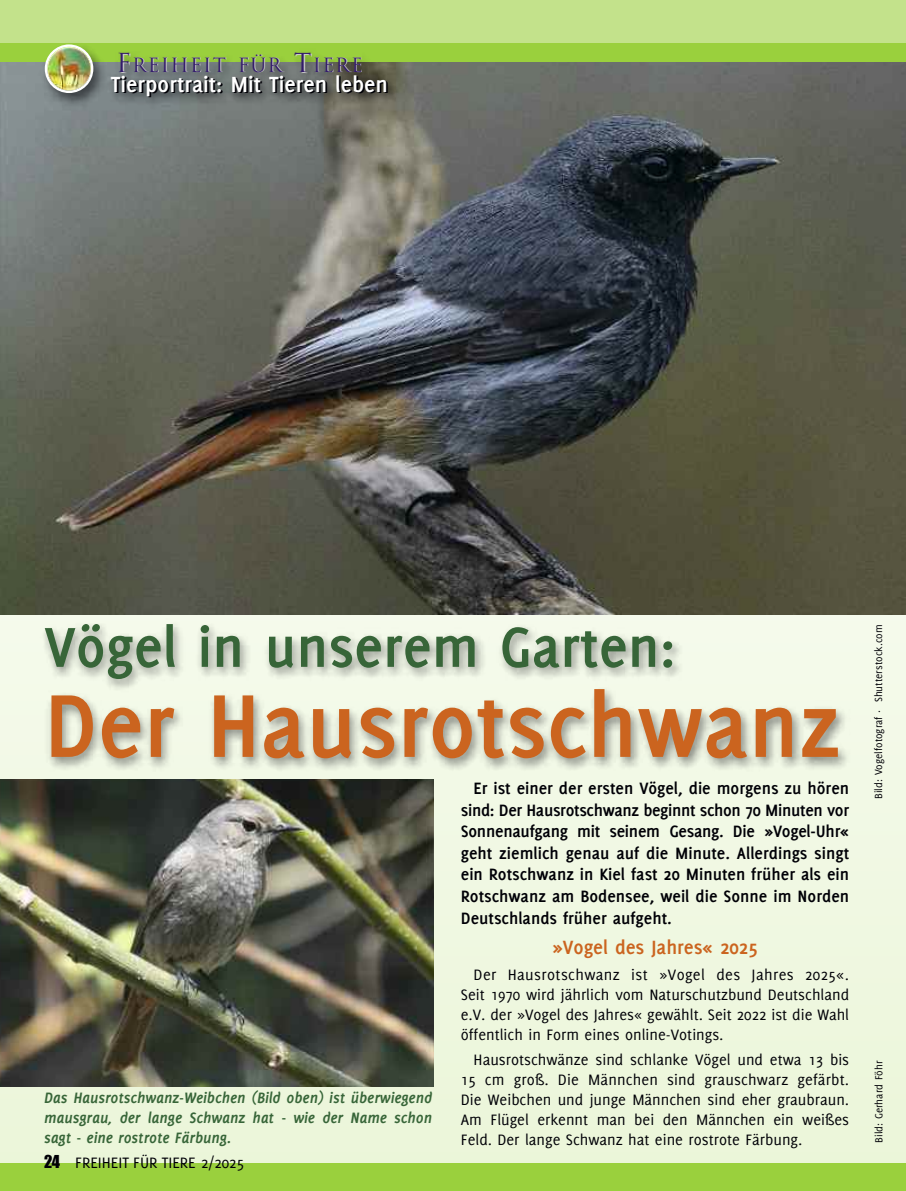
<style>
.page{position:relative;width:906px;height:1191px;background:#fff}
.page>*{position:absolute;margin:0;border:0;box-sizing:border-box;transform-origin:0 0}
.t1{font:700 97.5px "Delicious";color:#cb641f}
.t2{font:700 61.5px "Delicious";color:#376538}
.t3{font:700 24px "Delicious";color:#fff}
.t4{font:700 21px "Delicious";color:#cb641f}
.t5{font:19.2px "Trajan";letter-spacing:.065em;color:#321b6a}
.t6{font:700 18px/21.6px "Delicious";color:#000006;text-align:justify}
.t7{font:16.5px/19.8px "Delicious";color:#000006;text-align:justify}
.t8{font:italic 700 16.5px/19.8px "Delicious";letter-spacing:-.01em;color:#376538;text-align:justify}
.t9{font:11.25px "Delicious";color:#000006}
.s1{font-size:25.5px}
.s2{color:#ccc}
.s3{font-family:"Impact"}
</style>
<div class="page">
<div style="left:0;top:55px;width:906px;height:1135px;background:#eef7df"></div>
<img style="left:0;top:61px;width:906px;height:553px">
<div style="left:0;top:1163px;width:906px;height:28px;background:#9ad03d"></div>
<div style="left:0;top:0;width:906px;height:44px;background:#c3e28b"></div>
<div style="left:0;top:43px;width:906px;height:18px;background:#9ad03d"></div>
<img style="left:38px;top:61px;width:62px;height:52px">
<img style="left:45px;top:44px;width:37px;height:49px">
<img style="left:82px;top:47px;width:324px;height:58px">
<img style="left:102px;top:65px;width:597px;height:72px">
<img style="left:31px;top:608px;width:875px;height:172px">
<img style="left:0;top:780px;width:434px;height:307px">
<img style="left:100px;top:63px;width:598px;height:72px">
<p class="t5" style="left:117px;top:54px;width:247px"><span class="s1">F</span>REIHEIT F<span class="s2">ÜR</span> <span class="s1">T</span>IE<span class="s2">R</span>E</p>
<h3 class="t3" style="left:111px;top:75px;width:279px">Tierportrait: Mit Tieren leben</h3>
<h2 class="t2" style="left:44px;top:624px;width:632px">Vögel in unserem Garten:</h2>
<h1 class="t1" style="left:44px;top:689px;width:797px">Der Hausrotschwanz</h1>
<p class="t8" style="left:44px;top:1089px;width:390px">Das Hausrotschwanz-Weibchen (Bild oben) ist überwiegend mausgrau, der lange Schwanz hat - wie der Name schon sagt - eine rostrote Färbung.</p>
<p class="t7" style="left:44px;top:1154px;width:202px"><span class="s3">24</span> FREIHEIT FÜR TIERE 2/2025</p>
<p class="t6" style="left:461px;top:778px;width:390px;text-indent:13px">Er ist einer der ersten Vögel, die morgens zu hören sind: Der Hausrotschwanz beginnt schon 70 Minuten vor Sonnenaufgang mit seinem Gesang. Die »Vogel-Uhr« geht ziemlich genau auf die Minute. Allerdings singt ein Rotschwanz in Kiel fast 20 Minuten früher als ein Rotschwanz am Bodensee, weil die Sonne im Norden Deutschlands früher aufgeht.</p>
<p class="t4" style="left:552px;top:939px;width:207px">»Vogel des Jahres« 2025</p>
<p class="t7" style="left:461px;top:966px;width:390px;text-indent:13px">Der Hausrotschwanz ist »Vogel des Jahres 2025«.<br>Seit 1970 wird jährlich vom Naturschutzbund Deutschland e.V. der »Vogel des Jahres« gewählt. Seit 2022 ist die Wahl öffentlich in Form eines online-Votings.</p>
<p class="t7" style="left:461px;top:1051px;width:390px;text-indent:13px">Hausrotschwänze sind schlanke Vögel und etwa 13 bis 15 cm groß. Die Männchen sind grauschwarz gefärbt.<br>Die Weibchen und junge Männchen sind eher graubraun.<br>Am Flügel erkennt man bei den Männchen ein weißes Feld. Der lange Schwanz hat eine rostrote Färbung.</p>
<p class="t9" style="left:874px;top:799px;width:176px;rotate:-90deg">Bild: Vogelfotograf · Shutterstock.com</p>
<p class="t9" style="left:874px;top:1142px;width:83px;rotate:-90deg">Bild: Gerhard Föhr</p>
</div>
